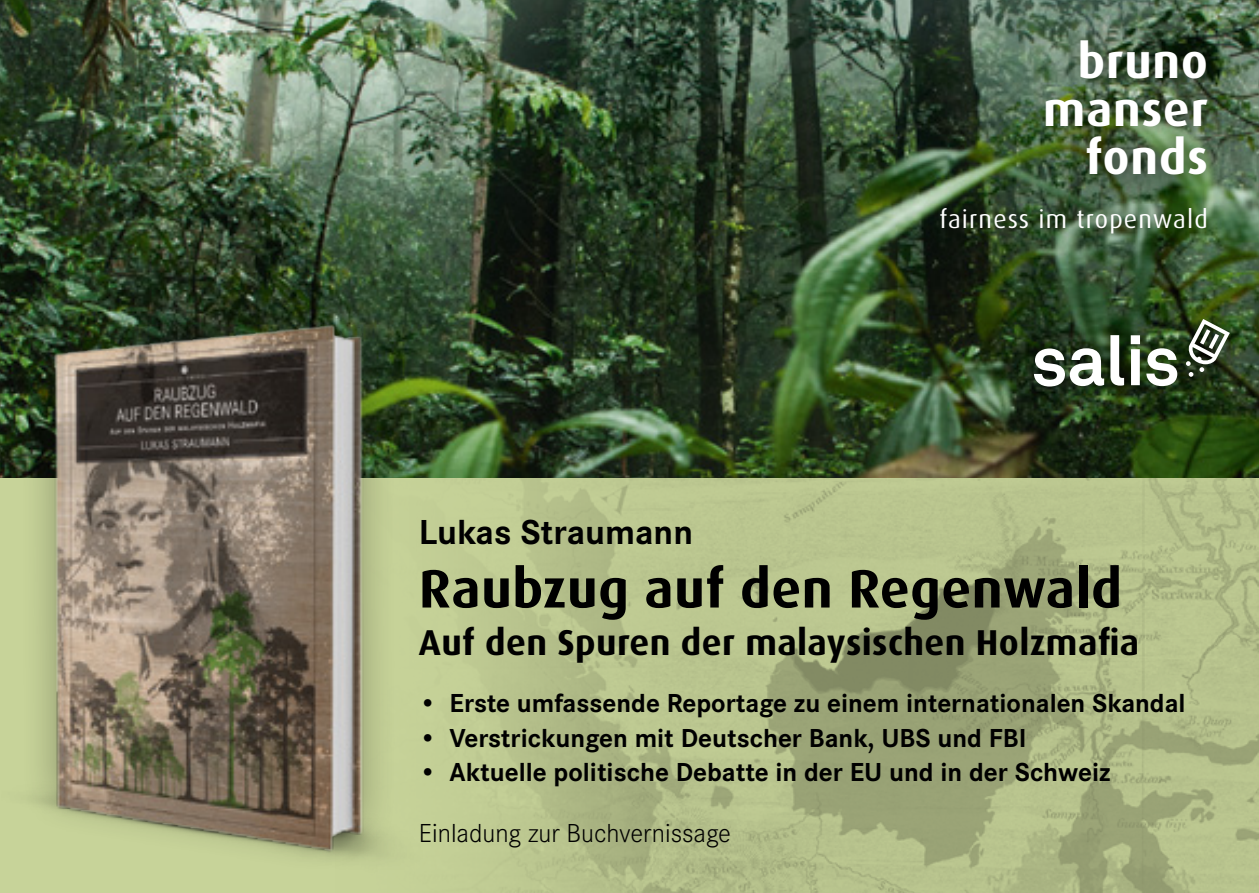
<style>
.page{position:relative;width:1259px;height:893px;background:#fff}
.page>*{position:absolute;margin:0;border:0;box-sizing:border-box;transform-origin:0 0}
.t1{font:700 54px "Dax";letter-spacing:.01em;color:#000}
.t2{font:700 48px/48px "Dax";letter-spacing:.02em;color:#fff;text-align:right}
.t3{font:700 36px "Dax";letter-spacing:.01em;color:#000}
.t4{font:700 36px "Corporate S";color:#000}
.t5{font:700 27px "Corporate S";color:#000}
.t6{font:300 27px "Corporate S";color:#000}
.t7{font:25.5px "Dax";letter-spacing:.045em;color:#fff}
</style>
<div class="page">
<img style="left:0;top:0;width:1259px;height:479px">
<img style="left:432px;top:479px;width:827px;height:414px">
<img style="left:2px;top:291px;width:430px;height:602px">
<div style="left:17px;top:281px;width:381px;height:594px;background:#000;opacity:.3"></div>
<div style="left:926px;top:25px;width:297px;height:223px;background:#000;opacity:.5"></div>
<div style="left:1017px;top:303px;width:229px;height:102px;background:#000;opacity:.5"></div>
<svg style="left:1034px;top:335px;width:143px;height:52px"></svg>
<svg style="left:1186px;top:319px;width:43px;height:58px"></svg>
<h2 class="t2" style="left:1043px;top:37px;width:166px">bruno manser fonds</h2>
<p class="t7" style="left:939px;top:205px;width:270px">fairness im tropenwald</p>
<h3 class="t4" style="left:419px;top:511px;width:276px">Lukas Straumann</h3>
<h1 class="t1" style="left:419px;top:558px;width:704px">Raubzug auf den Regenwald</h1>
<h3 class="t3" style="left:419px;top:622px;width:722px">Auf den Spuren der malaysischen Holzmafia</h3>
<p class="t5" style="left:419px;top:688px;width:768px">• Erste umfassende Reportage zu einem internationalen Skandal</p>
<p class="t5" style="left:419px;top:722px;width:609px">• Verstrickungen mit Deutscher Bank, UBS und FBI</p>
<p class="t5" style="left:419px;top:757px;width:693px">• Aktuelle politische Debatte in der EU und in der Schweiz</p>
<p class="t6" style="left:419px;top:818px;width:314px">Einladung zur Buchvernissage</p>
</div>
